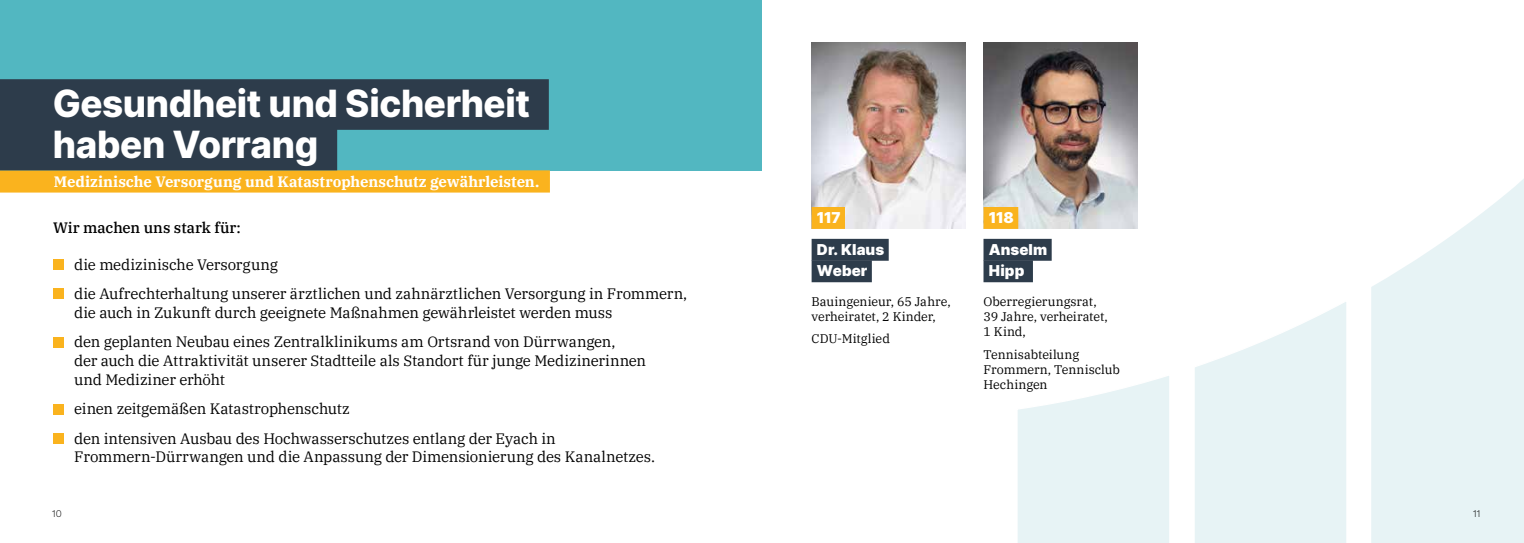
<style>
.page{position:relative;width:1524px;height:543px;background:#fff}
.page>*{position:absolute;margin:0;border:0;box-sizing:border-box;transform-origin:0 0}
.t1{font:800 37.5px/40.5px "Inter";letter-spacing:-.01em;color:#fff}
.t2{font:italic 17.5px/20px "Work Sans";color:#fff}
.t3{font:15px/29.4px "IBM Plex Serif";letter-spacing:-.005em;color:#000}
.t4{font:700 15px "IBM Plex Serif";letter-spacing:-.005em;color:#fff}
.t5{font:900 15px/21.5px "Inter";letter-spacing:.005em;color:#fff}
.t6{font:500 15px "IBM Plex Serif";color:#000}
.t7{font:12.5px/15.2px "IBM Plex Serif";letter-spacing:-.005em;color:#000}
.t8{font:10px "Work Sans";color:#000}
</style>
<div class="page">
<svg style="left:1371px;top:179px;width:153px;height:363px;fill:#e7f3f5"></svg>
<svg style="left:1195px;top:302px;width:151px;height:240px;background:#eaf4f6"></svg>
<svg style="left:1018px;top:376px;width:151px;height:166px;background:#e9f4f6"></svg>
<div style="left:0;top:0;width:762px;height:170px;background:#52b7c1"></div>
<div style="left:811px;top:238px;width:78px;height:22px;background:#2d3c4b"></div>
<div style="left:811px;top:260px;width:61px;height:22px;background:#2d3c4b"></div>
<img style="left:811px;top:43px;width:155px;height:186px">
<div style="left:983px;top:238px;width:68px;height:22px;background:#2d3c4b"></div>
<div style="left:983px;top:260px;width:50px;height:22px;background:#2d3c4b"></div>
<img style="left:983px;top:43px;width:154px;height:186px">
<div style="left:53px;top:259px;width:11px;height:10px;background:#fab31e"></div>
<div style="left:53px;top:288px;width:11px;height:11px;background:#fab31e"></div>
<div style="left:53px;top:336px;width:11px;height:11px;background:#fab31e"></div>
<div style="left:53px;top:403px;width:11px;height:11px;background:#fab31e"></div>
<div style="left:53px;top:433px;width:11px;height:10px;background:#fab31e"></div>
<div style="left:0;top:170px;width:550px;height:22px;background:#fab31e"></div>
<div style="left:0;top:79px;width:549px;height:51px;background:#2d3c4b"></div>
<div style="left:0;top:120px;width:337px;height:50px;background:#2d3c4b"></div>
<div style="left:811px;top:207px;width:34px;height:22px;background:#fab31e"></div>
<div style="left:983px;top:207px;width:35px;height:22px;background:#fab31e"></div>
<h1 class="t1" style="left:53px;top:82px;width:479px">Gesundheit und Sicherheit haben Vorrang</h1>
<p class="t2" style="left:43px;top:84px;width:267px">MODERNE INFRASTRUKTUR<br>UND MOBILITÄT –<br>WIR BRAUCHEN ANSCHLUSS …</p>
<p class="t4" style="left:54px;top:169px;width:487px">Medizinische Versorgung und Katastrophenschutz gewährleisten.</p>
<p class="t6" style="left:53px;top:216px;width:189px">Wir machen uns stark für:</p>
<p class="t3" style="left:74px;top:248px;width:614px">die medizinische Versorgung<br>die Aufrechterhaltung unserer ärztlichen und zahnärztlichen Versorgung in Frommern,</p>
<p class="t3" style="left:74px;top:296px;width:543px">die auch in Zukunft durch geeignete Maßnahmen gewährleistet werden muss den geplanten Neubau eines Zentralklinikums am Ortsrand von Dürrwangen,</p>
<p class="t3" style="left:74px;top:349px;width:573px;line-height:18.8px">der auch die Attraktivität unserer Stadtteile als Standort für junge Medizinerinnen und Mediziner erhöht</p>
<p class="t3" style="left:74px;top:392px;width:483px">einen zeitgemäßen Katastrophenschutz<br>den intensiven Ausbau des Hochwasserschutzes entlang der Eyach in</p>
<p class="t3" style="left:74px;top:440px;width:582px">Frommern-Dürrwangen und die Anpassung der Dimensionierung des Kanalnetzes.</p>
<p class="t5" style="left:817px;top:206px;width:25px">117</p>
<p class="t5" style="left:989px;top:206px;width:27px">118</p>
<p class="t5" style="left:817px;top:237px;width:69px">Dr. Klaus<br>Weber</p>
<p class="t7" style="left:811px;top:292px;width:141px">Bauingenieur, 65 Jahre, verheiratet, 2 Kinder,</p>
<p class="t7" style="left:811px;top:330px;width:80px">CDU-Mitglied</p>
<p class="t5" style="left:989px;top:237px;width:60px">Anselm<br>Hipp</p>
<p class="t7" style="left:983px;top:292px;width:126px">Oberregierungsrat,<br>39 Jahre, verheiratet,<br>1 Kind,</p>
<p class="t7" style="left:983px;top:345px;width:138px">Tennisabteilung<br>Frommern, Tennisclub<br>Hechingen</p>
<p class="t8" style="left:52px;top:505px;width:11px">10</p>
<p class="t8" style="left:1473px;top:505px;width:9px">11</p>
</div>
